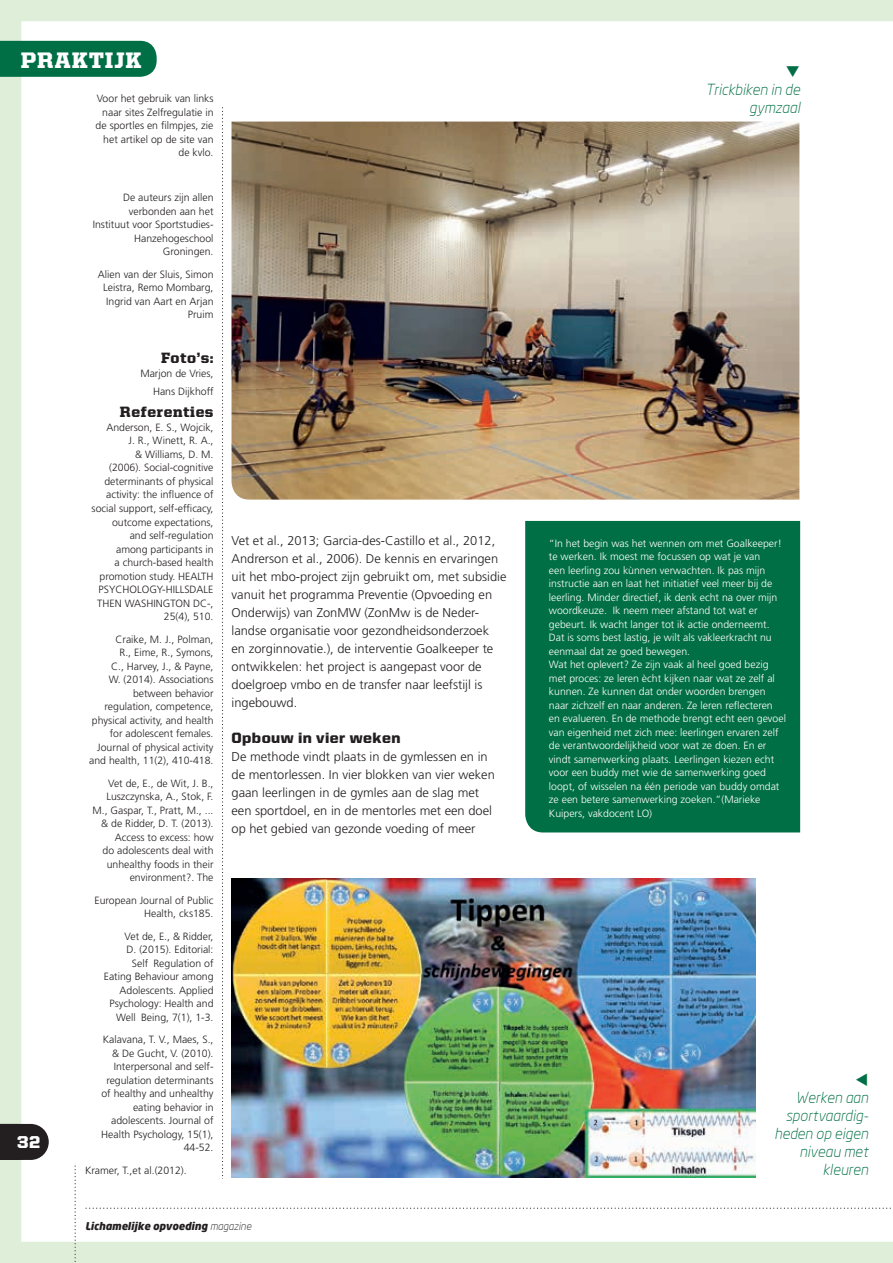
<style>
.page{position:relative;width:893px;height:1263px;background:#dfeed8}
.page>*{position:absolute;margin:0;border:0;box-sizing:border-box;transform-origin:0 0}
.t1{font:900 22.5px "United Serif Reg";letter-spacing:.035em;color:#fff}
.t2{font:900 17.25px "United Sans Reg";color:#fff}
.t3{font:italic 300 15px/18px "Neo Sans";color:#016f45;text-align:right}
.t4{font:900 15px "United Serif Reg";letter-spacing:.035em;color:#231f20}
.t5{font:900 15px "United Sans Reg";letter-spacing:.025em;color:#231f20}
.t6{font:300 12.75px/18px "Frutiger LT Std";color:#231f20}
.t7{font:300 10.5px/13.5px "Frutiger LT Std";color:#231f20;text-align:right}
.t8{font:300 10.5px/13.5px "Frutiger LT Std";color:#fff}
.t9{font:italic 900 10.5px "Neo Sans";color:#231f20}
.s1{font-weight:300}
</style>
<div class="page">
<div style="left:21px;top:21px;width:872px;height:1221px;background:#fff"></div>
<div style="left:0;top:41px;width:157px;height:36px;background:#016f45"></div>
<img style="left:232px;top:878px;width:524px;height:300px">
<img style="left:232px;top:122px;width:567px;height:378px">
<svg style="left:75px;top:1163px;width:1px;height:99px"></svg>
<svg style="left:222px;top:106px;width:2px;height:1073px;background:#e0e0e0"></svg>
<div style="left:525px;top:521px;width:275px;height:311px;background:#016f45"></div>
<svg style="left:0;top:1124px;width:49px;height:36px;background:#353132"></svg>
<svg style="left:85px;top:1207px;width:808px;height:2px;background:#e0e0e0"></svg>
<svg style="left:786px;top:66px;width:13px;height:11px"></svg>
<svg style="left:856px;top:1073px;width:11px;height:12px"></svg>
<h1 class="t1" style="left:21px;top:48px;width:122px">PRAKTIJK</h1>
<h2 class="t2" style="left:17px;top:1133px;width:24px">32</h2>
<p class="t7" style="left:96px;top:92px;width:119px">Voor het gebruik van links naar sites Zelfregulatie in de sportles en filmpjes, zie het artikel op de site van de kvlo.</p>
<p class="t7" style="left:93px;top:191px;width:122px">De auteurs zijn allen verbonden aan het<br>Instituut voor Sportstudies-<br>Hanzehogeschool<br>Groningen.</p>
<p class="t7" style="left:98px;top:268px;width:117px">Alien van der Sluis, Simon<br>Leistra, Remo Mombarg,<br>Ingrid van Aart en Arjan<br>Pruim</p>
<h3 class="t4" style="left:161px;top:350px;width:54px">Foto’s:</h3>
<p class="t7" style="left:140px;top:364px;width:75px;line-height:18px">Marjon de Vries,<br>Hans Dijkhoff</p>
<h3 class="t4" style="left:120px;top:404px;width:95px">Referenties</h3>
<p class="t7" style="left:92px;top:421px;width:123px">Anderson, E. S., Wojcik,<br>J. R., Winett, R. A.,<br>&amp; Williams, D. M.<br>(2006). Social-cognitive determinants of physical activity: the influence of social support, self-efficacy, outcome expectations,<br>and self-regulation<br>among participants in<br>a church-based health promotion study. HEALTH<br>PSYCHOLOGY-HILLSDALE<br>THEN WASHINGTON DC-,<br>25(4), 510.</p>
<p class="t7" style="left:89px;top:632px;width:126px">Craike, M. J., Polman,<br>R., Eime, R., Symons,<br>C., Harvey, J., &amp; Payne,<br>W. (2014). Associations between behavior regulation, competence, physical activity, and health for adolescent females.<br>Journal of physical activity and health, 11(2), 410-418.</p>
<p class="t7" style="left:93px;top:776px;width:122px">Vet de, E., de Wit, J. B.,<br>Luszczynska, A., Stok, F.<br>M., Gaspar, T., Pratt, M., ... &amp; de Ridder, D. T. (2013).<br>Access to excess: how<br>do adolescents deal with unhealthy foods in their environment?. The</p>
<p class="t7" style="left:94px;top:893px;width:121px">European Journal of Public<br>Health, cks185.</p>
<p class="t7" style="left:104px;top:929px;width:111px">Vet de, E., &amp; Ridder,<br>D. (2015). Editorial:<br>Self‐Regulation of<br>Eating Behaviour among<br>Adolescents. Applied<br>Psychology: Health and<br>Well‐Being, 7(1), 1-3.</p>
<p class="t7" style="left:101px;top:1033px;width:114px">Kalavana, T. V., Maes, S., &amp; De Gucht, V. (2010).<br>Interpersonal and self&shy;regulation determinants of healthy and unhealthy eating behavior in adolescents. Journal of<br>Health Psychology, 15(1),<br>44-52.</p>
<p class="t7" style="left:85px;top:1163px;width:103px">Kramer, T.,et al.(2012).</p>
<p class="t6" style="left:232px;top:531px;width:276px">Vet et al., 2013; Garcia-des-Castillo et al., 2012, Andrerson et al., 2006). De kennis en ervaringen uit het mbo-project zijn gebruikt om, met subsidie vanuit het programma Preventie (Opvoeding en Onderwijs) van ZonMW (ZonMw is de Neder&shy;landse organisatie voor gezondheidsonderzoek<br>en zorginnovatie.), de interventie Goalkeeper te ontwikkelen: het project is aangepast voor de doelgroep vmbo en de transfer naar leefstijl is ingebouwd.</p>
<h3 class="t5" style="left:232px;top:729px;width:170px">Opbouw in vier weken</h3>
<p class="t6" style="left:232px;top:747px;width:265px">De methode vindt plaats in de gymlessen en in de mentorlessen. In vier blokken van vier weken gaan leerlingen in de gymles aan de slag met een sportdoel, en in de mentorles met een doel op het gebied van gezonde voeding of meer</p>
<p class="t9" style="left:85px;top:1219px;width:168px">Lichamelijke opvoeding <span class="s1">magazine</span></p>
<h3 class="t3" style="left:705px;top:80px;width:96px">Trickbiken in de gymzaal</h3>
<p class="t8" style="left:549px;top:537px;width:239px">“In het begin was het wennen om met Goalkeeper! te werken. Ik moest me focussen op wat je van<br>een leerling zou kùnnen verwachten. Ik pas mijn instructie aan en laat het initiatief veel meer bij de leerling. Minder directief, ik denk echt na over mijn woordkeuze. Ik neem meer afstand tot wat er gebeurt. Ik wacht langer tot ik actie onderneemt.<br>Dat is soms best lastig, je wilt als vakleerkracht nu eenmaal dat ze goed bewegen.<br>Wat het oplevert? Ze zijn vaak al heel goed bezig met proces: ze leren ècht kijken naar wat ze zelf al kunnen. Ze kunnen dat onder woorden brengen naar zichzelf en naar anderen. Ze leren reflecteren en evalueren. En de methode brengt echt een gevoel van eigenheid met zich mee: leerlingen ervaren zelf de verantwoordelijkheid voor wat ze doen. En er vindt samenwerking plaats. Leerlingen kiezen echt voor een buddy met wie de samenwerking goed loopt, of wisselen na één periode van buddy omdat ze een betere samenwerking zoeken.”(Marieke Kuipers, vakdocent LO)</p>
<h3 class="t3" style="left:774px;top:1088px;width:95px">Werken aan sportvaardig&shy;heden op eigen niveau met kleuren</h3>
</div>
